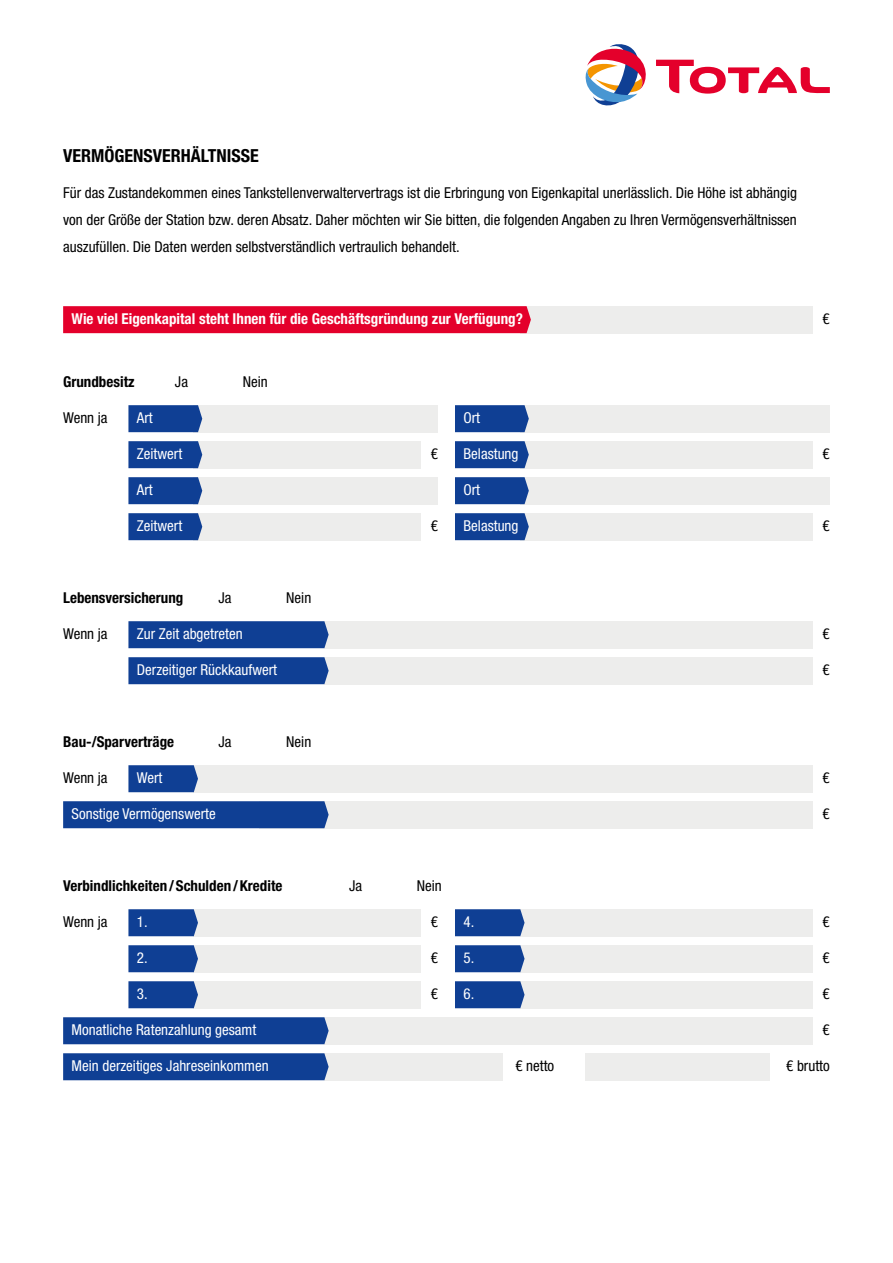
<style>
.page{position:relative;width:893px;height:1263px;background:#fff}
.page>*{position:absolute;margin:0;border:0;box-sizing:border-box;transform-origin:0 0}
.t1{font:700 condensed 18px "Helvetica Neue LT Std";color:#000}
.t2{font:condensed 15px/27px "Helvetica Neue LT Std";color:#000;text-align:justify}
.t3{font:condensed 15px "Helvetica Neue LT Std";color:#fff}
.t4{font:700 condensed 15px "Helvetica Neue LT Std";color:#000}
.t5{font:700 condensed 15px "Helvetica Neue LT Std";color:#fff}
</style>
<div class="page">
<div style="left:586px;top:1053px;width:184px;height:27px;background:#ededec"></div>
<div style="left:520px;top:306px;width:293px;height:27px;background:#ededec"></div>
<div style="left:324px;top:657px;width:489px;height:27px;background:#ededec"></div>
<div style="left:324px;top:621px;width:489px;height:27px;background:#ededec"></div>
<div style="left:194px;top:765px;width:619px;height:27px;background:#ededec"></div>
<div style="left:259px;top:801px;width:554px;height:27px;background:#ededec"></div>
<div style="left:324px;top:1053px;width:179px;height:27px;background:#ededec"></div>
<div style="left:194px;top:909px;width:227px;height:27px;background:#ededec"></div>
<div style="left:520px;top:909px;width:293px;height:27px;background:#ededec"></div>
<div style="left:520px;top:945px;width:293px;height:27px;background:#ededec"></div>
<div style="left:194px;top:945px;width:227px;height:27px;background:#ededec"></div>
<div style="left:194px;top:981px;width:227px;height:27px;background:#ededec"></div>
<div style="left:324px;top:1017px;width:489px;height:27px;background:#ededec"></div>
<div style="left:520px;top:981px;width:293px;height:27px;background:#ededec"></div>
<div style="left:194px;top:441px;width:227px;height:27px;background:#ededec"></div>
<div style="left:194px;top:513px;width:227px;height:27px;background:#ededec"></div>
<div style="left:194px;top:405px;width:244px;height:27px;background:#ededec"></div>
<div style="left:194px;top:477px;width:244px;height:27px;background:#ededec"></div>
<div style="left:520px;top:405px;width:310px;height:27px;background:#ededec"></div>
<div style="left:520px;top:477px;width:310px;height:27px;background:#ededec"></div>
<div style="left:520px;top:441px;width:293px;height:27px;background:#ededec"></div>
<div style="left:520px;top:513px;width:293px;height:27px;background:#ededec"></div>
<div style="left:63px;top:306px;width:468px;height:27px;background:#e4002b"></div>
<div style="left:128px;top:657px;width:201px;height:27px;background:#0f3f94"></div>
<div style="left:128px;top:621px;width:201px;height:27px;background:#0f3f94"></div>
<div style="left:63px;top:1017px;width:266px;height:27px;background:#0f3f94"></div>
<div style="left:63px;top:801px;width:266px;height:27px;background:#0f3f94"></div>
<div style="left:63px;top:1053px;width:266px;height:27px;background:#0f3f94"></div>
<svg style="left:128px;top:765px;width:70px;height:27px;background:#194798"></svg>
<svg style="left:128px;top:909px;width:70px;height:27px;background:#194798"></svg>
<svg style="left:455px;top:909px;width:70px;height:27px;background:#194798"></svg>
<svg style="left:128px;top:945px;width:70px;height:27px;background:#194798"></svg>
<svg style="left:455px;top:945px;width:70px;height:27px;background:#194798"></svg>
<svg style="left:128px;top:981px;width:70px;height:27px;background:#194798"></svg>
<svg style="left:455px;top:981px;width:70px;height:27px;background:#194798"></svg>
<svg style="left:455px;top:441px;width:74px;height:27px;background:#174597"></svg>
<svg style="left:455px;top:513px;width:74px;height:27px;background:#174597"></svg>
<svg style="left:455px;top:405px;width:74px;height:27px;background:#174597"></svg>
<svg style="left:455px;top:477px;width:74px;height:27px;background:#174597"></svg>
<svg style="left:128px;top:441px;width:74px;height:27px;background:#174597"></svg>
<svg style="left:128px;top:513px;width:74px;height:27px;background:#174597"></svg>
<svg style="left:128px;top:405px;width:74px;height:27px;background:#174597"></svg>
<svg style="left:128px;top:477px;width:74px;height:27px;background:#174597"></svg>
<svg style="left:656px;top:60px;width:174px;height:34px"></svg>
<svg style="left:586px;top:44px;width:60px;height:61px"></svg>
<p class="t1" style="left:63px;top:145px;width:197px">VERMÖGENSVERHÄLTNISSE</p>
<p class="t2" style="left:63px;top:179px;width:735px">Für das Zustandekommen eines Tankstellenverwaltervertrags ist die Erbringung von Eigenkapital unerlässlich. Die Höhe ist abhängig von der Größe der Station bzw. deren Absatz. Daher möchten wir Sie bitten, die folgenden Angaben zu Ihren Vermögensverhältnissen auszufüllen. Die Daten werden selbstverständlich vertraulich behandelt.</p>
<p class="t5" style="left:72px;top:310px;width:453px">Wie viel Eigenkapital steht Ihnen für die Geschäftsgründung zur Verfügung?</p>
<p class="t2" style="left:823px;top:305px;width:9px">€</p>
<p class="t4" style="left:63px;top:373px;width:73px">Grundbesitz</p>
<p class="t2" style="left:175px;top:368px;width:15px">Ja</p>
<p class="t2" style="left:243px;top:368px;width:27px">Nein</p>
<p class="t2" style="left:63px;top:404px;width:46px">Wenn ja</p>
<p class="t3" style="left:137px;top:409px;width:17px">Art</p>
<p class="t3" style="left:463px;top:409px;width:18px">Ort</p>
<p class="t3" style="left:137px;top:445px;width:47px">Zeitwert</p>
<p class="t3" style="left:463px;top:445px;width:56px">Belastung</p>
<p class="t2" style="left:431px;top:440px;width:9px">€</p>
<p class="t2" style="left:823px;top:440px;width:9px">€</p>
<p class="t3" style="left:137px;top:481px;width:17px">Art</p>
<p class="t3" style="left:463px;top:481px;width:18px">Ort</p>
<p class="t3" style="left:137px;top:517px;width:47px">Zeitwert</p>
<p class="t3" style="left:463px;top:517px;width:56px">Belastung</p>
<p class="t2" style="left:431px;top:512px;width:9px">€</p>
<p class="t2" style="left:823px;top:512px;width:9px">€</p>
<p class="t4" style="left:63px;top:589px;width:122px">Lebensversicherung</p>
<p class="t2" style="left:218px;top:584px;width:15px">Ja</p>
<p class="t2" style="left:286px;top:584px;width:27px">Nein</p>
<p class="t2" style="left:63px;top:620px;width:46px">Wenn ja</p>
<p class="t3" style="left:137px;top:625px;width:107px">Zur Zeit abgetreten</p>
<p class="t2" style="left:823px;top:620px;width:9px">€</p>
<p class="t3" style="left:137px;top:661px;width:142px">Derzeitiger Rückkaufwert</p>
<p class="t2" style="left:823px;top:656px;width:9px">€</p>
<p class="t4" style="left:63px;top:733px;width:113px">Bau-/Sparverträge</p>
<p class="t2" style="left:218px;top:728px;width:15px">Ja</p>
<p class="t2" style="left:286px;top:728px;width:27px">Nein</p>
<p class="t2" style="left:63px;top:764px;width:46px">Wenn ja</p>
<p class="t3" style="left:137px;top:769px;width:27px">Wert</p>
<p class="t2" style="left:823px;top:764px;width:9px">€</p>
<p class="t3" style="left:72px;top:805px;width:146px">Sonstige Vermögenswerte</p>
<p class="t2" style="left:823px;top:800px;width:9px">€</p>
<p class="t4" style="left:63px;top:877px;width:221px">Verbindlichkeiten /Schulden /Kredite</p>
<p class="t2" style="left:349px;top:872px;width:15px">Ja</p>
<p class="t2" style="left:417px;top:872px;width:27px">Nein</p>
<p class="t2" style="left:63px;top:908px;width:46px">Wenn ja</p>
<p class="t3" style="left:137px;top:913px;width:12px">1.</p>
<p class="t2" style="left:431px;top:908px;width:9px">€</p>
<p class="t3" style="left:137px;top:949px;width:12px">2.</p>
<p class="t2" style="left:431px;top:944px;width:9px">€</p>
<p class="t3" style="left:137px;top:985px;width:12px">3.</p>
<p class="t2" style="left:431px;top:980px;width:9px">€</p>
<p class="t3" style="left:463px;top:913px;width:12px">4.</p>
<p class="t2" style="left:823px;top:908px;width:9px">€</p>
<p class="t3" style="left:463px;top:949px;width:12px">5.</p>
<p class="t2" style="left:823px;top:944px;width:9px">€</p>
<p class="t3" style="left:463px;top:985px;width:12px">6.</p>
<p class="t2" style="left:823px;top:980px;width:9px">€</p>
<p class="t3" style="left:72px;top:1021px;width:186px">Monatliche Ratenzahlung gesamt</p>
<p class="t2" style="left:823px;top:1016px;width:9px">€</p>
<p class="t3" style="left:72px;top:1057px;width:199px">Mein derzeitiges Jahreseinkommen</p>
<p class="t2" style="left:515px;top:1052px;width:40px">€ netto</p>
<p class="t2" style="left:786px;top:1052px;width:45px">€ brutto</p>
</div>
